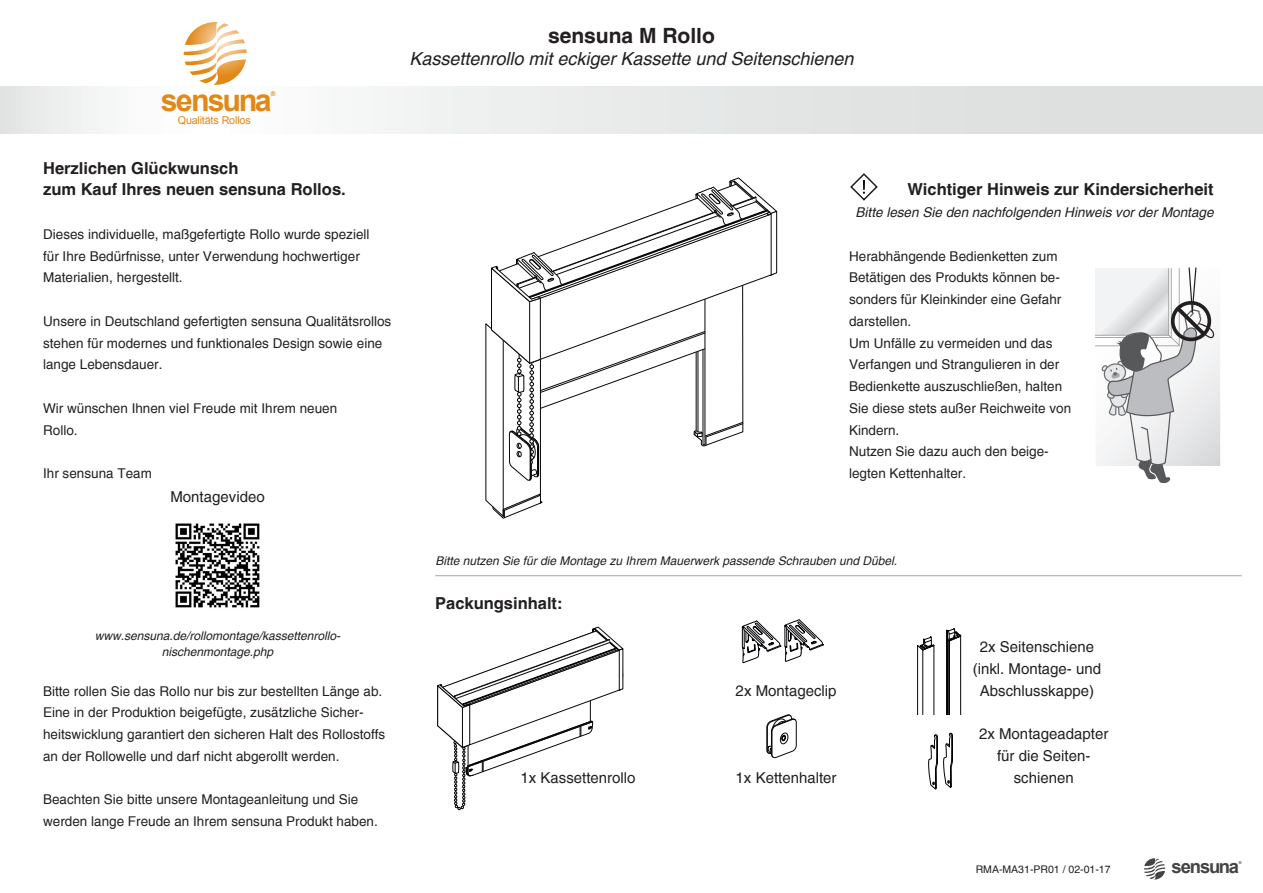
<style>
.page{position:relative;width:1263px;height:893px;background:#fff}
.page>*{position:absolute;margin:0;border:0;box-sizing:border-box;transform-origin:0 0}
.t1{font:700 30.45px "Arial";letter-spacing:-.065em;color:#e28817}
.t2{font:700 21px "Helvetica";color:#231f20}
.t3{font:700 18.45px "Arial";letter-spacing:-.07em;color:#444}
.t4{font:italic 18px "Helvetica";color:#231f20}
.t5{font:700 16.5px "Helvetica";color:#231f20}
.t6{font:15px/21.8px "Helvetica";color:#231f20;text-align:center}
.t7{font:13.5px/21.8px "Helvetica";color:#231f20}
.t8{font:italic 13.5px "Helvetica";color:#231f20}
.t9{font:italic 12px "Helvetica";color:#231f20}
.t10{font:10.8px "Arial";letter-spacing:-.02em;color:#e28817}
.t11{font:10.5px "Helvetica";color:#231f20}
.t12{font:700 6.45px "Arial";color:#e28817}
.t13{font:700 3.9px "Arial";color:#444}
</style>
<div class="page">
<svg style="left:0;top:87px;width:1263px;height:46px"></svg>
<svg style="left:184px;top:35px;width:59px;height:50px"></svg>
<svg style="left:189px;top:8px;width:67px;height:67px"></svg>
<svg style="left:1144px;top:858px;width:21px;height:21px"></svg>
<svg style="left:437px;top:627px;width:187px;height:183px"></svg>
<hr style="left:435px;top:575px;width:807px;height:1px;background:#a4a7a7">
<svg style="left:485px;top:177px;width:293px;height:342px"></svg>
<svg style="left:742px;top:619px;width:82px;height:44px"></svg>
<svg style="left:766px;top:714px;width:31px;height:45px"></svg>
<svg style="left:946px;top:628px;width:15px;height:87px"></svg>
<svg style="left:917px;top:636px;width:17px;height:79px"></svg>
<svg style="left:928px;top:733px;width:25px;height:57px"></svg>
<svg style="left:1095px;top:267px;width:125px;height:217px"></svg>
<svg style="left:850px;top:173px;width:28px;height:28px"></svg>
<img style="left:175px;top:523px;width:85px;height:85px">
<p class="t12" style="left:271px;top:89px;width:6px">®</p>
<h1 class="t1" style="left:161px;top:80px;width:113px">sensuna</h1>
<p class="t10" style="left:178px;top:113px;width:74px">Qualitäts Rollos</p>
<p class="t5" style="left:43px;top:158px;width:197px">Herzlichen Glückwunsch</p>
<p class="t5" style="left:43px;top:179px;width:304px">zum Kauf Ihres neuen sensuna Rollos.</p>
<p class="t7" style="left:43px;top:223px;width:328px">Dieses individuelle, maßgefertigte Rollo wurde speziell</p>
<p class="t7" style="left:43px;top:245px;width:318px">für Ihre Bedürfnisse, unter Verwendung hochwertiger<br>Materialien, hergestellt.</p>
<p class="t7" style="left:43px;top:310px;width:350px">Unsere in Deutschland gefertigten sensuna Qualitätsrollos stehen für modernes und funktionales Design sowie eine lange Lebensdauer.</p>
<p class="t7" style="left:43px;top:397px;width:296px">Wir wünschen Ihnen viel Freude mit Ihrem neuen</p>
<p class="t7" style="left:43px;top:419px;width:36px">Rollo.</p>
<p class="t7" style="left:43px;top:463px;width:110px">Ihr sensuna Team</p>
<p class="t6" style="left:170px;top:486px;width:96px">Montagevideo</p>
<p class="t2" style="left:548px;top:23px;width:168px">sensuna M Rollo</p>
<p class="t4" style="left:409px;top:48px;width:446px">Kassettenrollo mit eckiger Kassette und Seitenschienen</p>
<p class="t5" style="left:907px;top:179px;width:308px">Wichtiger Hinweis zur Kindersicherheit</p>
<p class="t8" style="left:856px;top:204px;width:359px">Bitte lesen Sie den nachfolgenden Hinweis vor der Montage</p>
<p class="t7" style="left:849px;top:245px;width:210px">Herabhängende Bedienketten zum</p>
<p class="t7" style="left:849px;top:267px;width:214px">Betätigen des Produkts können be&shy;sonders für Kleinkinder eine Gefahr</p>
<p class="t7" style="left:849px;top:310px;width:64px">darstellen.</p>
<p class="t7" style="left:849px;top:332px;width:224px">Um Unfälle zu vermeiden und das<br>Verfangen und Strangulieren in der<br>Bedienkette auszuschließen, halten<br>Sie diese stets außer Reichweite von<br>Kindern.</p>
<p class="t7" style="left:849px;top:441px;width:201px">Nutzen Sie dazu auch den beige&shy;legten Kettenhalter.</p>
<p class="t9" style="left:95px;top:629px;width:247px">www.sensuna.de/rollomontage/kassettenrollo-</p>
<p class="t9" style="left:162px;top:645px;width:113px">nischenmontage.php</p>
<p class="t7" style="left:43px;top:680px;width:344px">Bitte rollen Sie das Rollo nur bis zur bestellten Länge ab.<br>Eine in der Produktion beigefügte, zusätzliche Sicher&shy;heitswicklung garantiert den sicheren Halt des Rollostoffs an der Rollowelle und darf nicht abgerollt werden.</p>
<p class="t7" style="left:43px;top:789px;width:336px">Beachten Sie bitte unsere Montageanleitung und Sie werden lange Freude an Ihrem sensuna Produkt haben.</p>
<p class="t9" style="left:435px;top:554px;width:463px">Bitte nutzen Sie für die Montage zu Ihrem Mauerwerk passende Schrauben und Dübel.</p>
<p class="t5" style="left:435px;top:593px;width:129px">Packungsinhalt:</p>
<p class="t6" style="left:520px;top:766px;width:117px">1x Kassettenrollo</p>
<p class="t6" style="left:736px;top:679px;width:102px">2x Montageclip</p>
<p class="t6" style="left:736px;top:766px;width:102px">1x Kettenhalter</p>
<p class="t6" style="left:980px;top:636px;width:116px">2x Seitenschiene</p>
<p class="t6" style="left:973px;top:658px;width:130px">(inkl. Montage- und<br>Abschlusskappe)</p>
<p class="t6" style="left:979px;top:723px;width:131px">2x Montageadapter für die Seiten&shy;schienen</p>
<p class="t11" style="left:976px;top:863px;width:136px">RMA-MA31-PR01 / 02-01-17</p>
<p class="t13" style="left:1239px;top:860px;width:4px">®</p>
<h3 class="t3" style="left:1171px;top:855px;width:69px">sensuna</h3>
</div>
